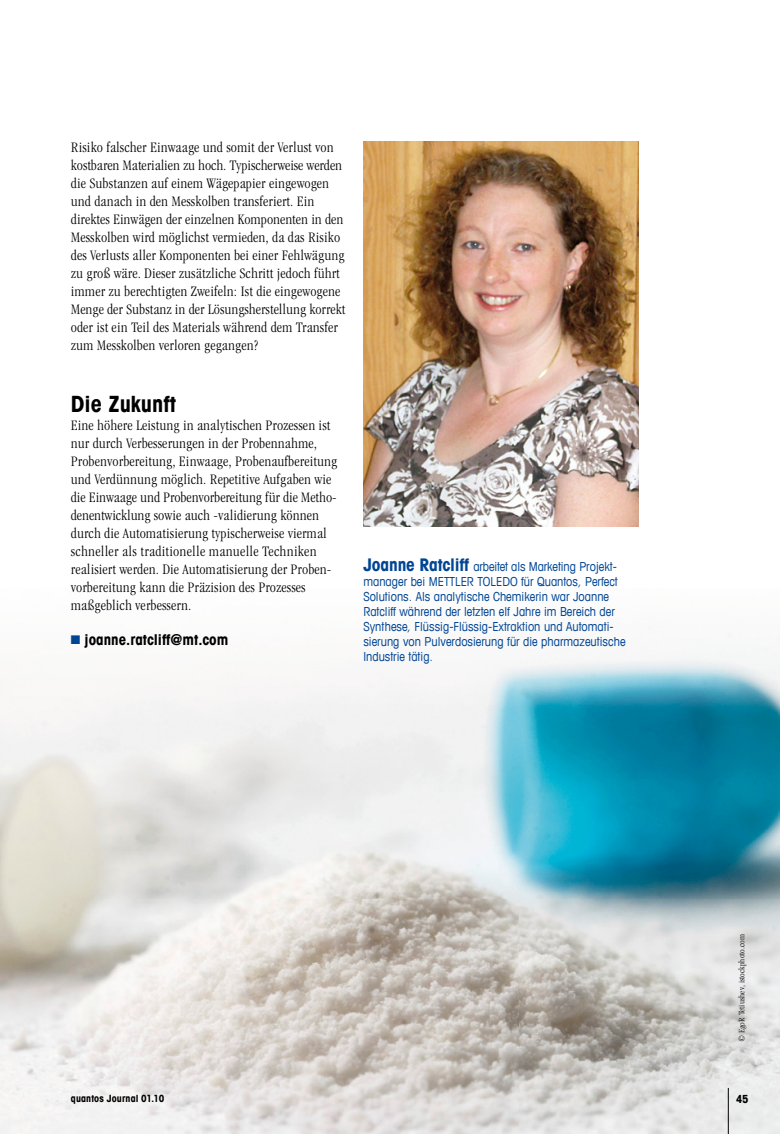
<style>
.page{position:relative;width:780px;height:1134px;background:#fff}
.page>*{position:absolute;margin:0;border:0;box-sizing:border-box;transform-origin:0 0}
.t1{font:700 condensed 22.5px "Avant Garde Com";color:#000}
.t2{font:300 condensed 15px/18px "MTD Magazin";color:#000}
.t3{font:700 condensed 15px "Avant Garde Com";color:#000}
.t4{font:condensed 12.5px/15px "Avant Garde Com";color:#004595}
.t5{font:700 condensed 11.25px "Avant Garde Com";color:#000}
.t6{font:700 condensed 10px "Avant Garde Com";letter-spacing:.01em;color:#000}
.t7{font:300 condensed 8.75px "MTD Magazin";color:#000}
.s1{color:#004595}
.s2{font-weight:700;font-size:17.5px}
</style>
<div class="page">
<img style="left:0;top:650px;width:780px;height:484px">
<hr style="left:728px;top:1088px;width:1px;height:46px;background:#000">
<img style="left:363px;top:142px;width:275px;height:385px">
<p class="t2" style="left:71px;top:138px;width:276px">Risiko falscher Einwaage und somit der Verlust von kostbaren Materialien zu hoch. Typischerweise werden die Substanzen auf einem Wägepapier eingewogen und danach in den Messkolben transferiert. Ein direktes Einwägen der einzelnen Komponenten in den Messkolben wird möglichst vermieden, da das Risiko des Verlusts aller Komponenten bei einer Fehlwägung zu groß wäre. Dieser zusätzliche Schritt jedoch führt immer zu berechtigten Zweifeln: Ist die eingewogene Menge der Substanz in der Lösungsherstellung korrekt oder ist ein Teil des Materials während dem Transfer zum Messkolben verloren gegangen?</p>
<h1 class="t1" style="left:71px;top:389px;width:107px">Die Zukunft</h1>
<p class="t2" style="left:71px;top:416px;width:268px">Eine höhere Leistung in analytischen Prozessen ist nur durch Verbesserungen in der Probennahme, Probenvorbereitung, Einwaage, Probenaufbereitung und Verdünnung möglich. Repetitive Aufgaben wie die Einwaage und Probenvorbereitung für die Metho&shy;denentwicklung sowie auch -validierung können durch die Automatisierung typischerweise viermal schneller als traditionelle manuelle Techniken realisiert werden. Die Automatisierung der Proben&shy;vorbereitung kann die Präzision des Prozesses maßgeblich verbessern.</p>
<p class="t3" style="left:71px;top:630px;width:159px"><span class="s1">■</span> joanne.ratcliff@mt.com</p>
<p class="t4" style="left:363px;top:559px;width:264px"><span class="s2">Joanne Ratcliff</span> arbeitet als Marketing Projekt&shy;manager bei METTLER TOLEDO für Quantos, Perfect Solutions. Als analytische Chemikerin war Joanne Ratcliff während der letzten elf Jahre im Bereich der Synthese, Flüssig-Flüssig-Extraktion und Automati&shy;sierung von Pulverdosierung für die pharmazeutische Industrie tätig.</p>
<p class="t7" style="left:736px;top:1042px;width:109px;rotate:-90deg">© EgoR Tetiushev, istockphoto.com</p>
<p class="t6" style="left:71px;top:1092px;width:95px">quantos Journal 01.10</p>
<p class="t5" style="left:736px;top:1092px;width:14px">45</p>
</div>
